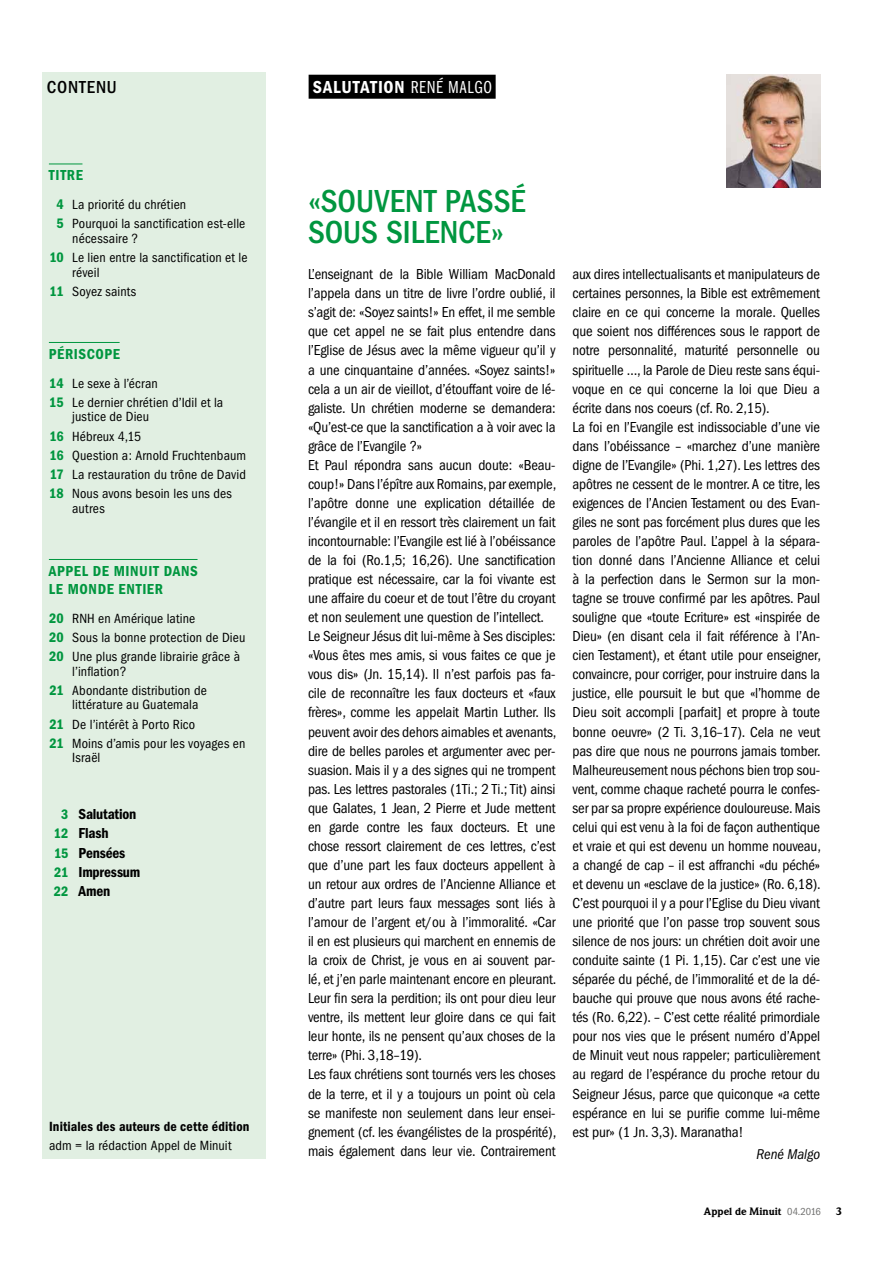
<style>
.page{position:relative;width:893px;height:1263px;background:#fff}
.page>*{position:absolute;margin:0;border:0;box-sizing:border-box;transform-origin:0 0}
.t1{font:500 condensed 33px/31.3px "Franklin Gothic";color:#00963f}
.t2{font:600 condensed 18px "Franklin Gothic";letter-spacing:.04em;color:#fff}
.t3{font:500 condensed 18px "Franklin Gothic";letter-spacing:.045em;color:#000}
.t4{font:condensed 15px/19px "Franklin Gothic";letter-spacing:-.01em;color:#000}
.t5{font:600 condensed 15px/18px "Franklin Gothic";letter-spacing:.04em;color:#00963f}
.t6{font:600 condensed 15px/19.2px "Franklin Gothic";letter-spacing:-.015em;color:#000}
.t7{font:italic condensed 14.7px "Franklin Gothic";color:#000}
.t8{font:condensed 13.8px/19.2px "Franklin Gothic";letter-spacing:.01em;color:#000}
.t9{font:600 condensed 13.8px "Franklin Gothic";letter-spacing:.01em;color:#000}
.t10{font:900 10.5px "Weidemann";letter-spacing:-.005em;color:#000}
.s1{font-family:"Franklin Gothic Book Cmpr";font-weight:400;font-stretch:normal}
.s2{font-weight:600;font-size:14.25px;color:#00963f}
.s3{font-size:14.25px;color:#00963f}
.s4{font-family:"Franklin Gothic";font-weight:400;font-stretch:condensed;color:#6f6f6e}
</style>
<div class="page">
<img style="left:727px;top:75px;width:94px;height:112px">
<div style="left:43px;top:73px;width:223px;height:1086px;background:#e1efe2"></div>
<div style="left:309px;top:75px;width:187px;height:24px;background:#000"></div>
<hr style="left:49px;top:164px;width:33px;height:1px;background:#00963f">
<hr style="left:49px;top:342px;width:71px;height:1px;background:#00963f">
<hr style="left:49px;top:559px;width:149px;height:1px;background:#00963f">
<p class="t3" style="left:47px;top:77px;width:71px">CONTENU</p>
<p class="t2" style="left:313px;top:77px;width:181px">SALUTATION <span class="s1">RENÉ MALGO</span></p>
<p class="t5" style="left:49px;top:166px;width:36px">TITRE</p>
<p class="t8" style="left:56px;top:195px;width:190px"><span class="s2">4</span> La priorité du chrétien<br><span class="s2">5</span> Pourquoi la sanctification est-elle</p>
<p class="t8" style="left:49px;top:229px;width:200px;text-indent:23px">nécessaire ?<br><span class="s2">10</span> Le lien entre la sanctification et le</p>
<p class="t8" style="left:50px;top:263px;width:88px;text-indent:23px">réveil<br><span class="s2">11</span> Soyez saints</p>
<p class="t5" style="left:49px;top:345px;width:73px">PÉRISCOPE</p>
<p class="t8" style="left:49px;top:374px;width:176px"><span class="s2">14</span> Le sexe à l’écran<br><span class="s2">15</span> Le dernier chrétien d’Idil et la</p>
<p class="t8" style="left:49px;top:407px;width:198px;text-indent:23px">justice de Dieu<br><span class="s2">16</span> Hébreux 4,15<br><span class="s2">16</span> Question a: Arnold Fruchtenbaum<br><span class="s2">17</span> La restauration du trône de David<br><span class="s2">18</span> Nous avons besoin les uns des</p>
<p class="t8" style="left:72px;top:499px;width:34px">autres</p>
<p class="t5" style="left:49px;top:562px;width:151px">APPEL DE MINUIT DANS<br>LE MONDE ENTIER</p>
<p class="t8" style="left:49px;top:609px;width:198px"><span class="s2">20</span> RNH en Amérique latine<br><span class="s2">20</span> Sous la bonne protection de Dieu<br><span class="s2">20</span> Une plus grande librairie grâce à</p>
<p class="t8" style="left:49px;top:662px;width:159px;text-indent:23px">l’inflation?<br><span class="s2">21</span> Abondante distribution de</p>
<p class="t8" style="left:49px;top:695px;width:197px;text-indent:23px">littérature au Guatemala<br><span class="s2">21</span> De l’intérêt à Porto Rico<br><span class="s2">21</span> Moins d’amis pour les voyages en</p>
<p class="t8" style="left:72px;top:748px;width:30px">Israël</p>
<p class="t6" style="left:54px;top:805px;width:88px;text-indent:7px"><span class="s3">3</span> Salutation<br><span class="s3">12</span> Flash<br><span class="s3">15</span> Pensées<br><span class="s3">21</span> Impressum<br><span class="s3">22</span> Amen</p>
<p class="t9" style="left:49px;top:1118px;width:202px">Initiales des auteurs de cette édition</p>
<p class="t8" style="left:49px;top:1136px;width:184px">adm = la rédaction Appel de Minuit</p>
<h1 class="t1" style="left:308px;top:185px;width:219px">«SOUVENT PASSÉ<br>SOUS SILENCE»</h1>
<p class="t4" style="left:308px;top:265px;width:250px">L’enseignant de la Bible William MacDonald l’appela dans un titre de livre l’ordre oublié, il s’agit de: «Soyez saints!» En effet, il me semble que cet appel ne se fait plus entendre dans l’Eglise de Jésus avec la même vigueur qu’il y a une cinquantaine d’années. «Soyez saints!» cela a un air de vieillot, d’étouffant voire de lé&shy;galiste. Un chrétien moderne se demandera: «Qu’est-ce que la sanctification a à voir avec la grâce de l’Evangile ?»<br>Et Paul répondra sans aucun doute: «Beau&shy;coup!» Dans l’épître aux Romains, par exemple, l’apôtre donne une explication détaillée de l’évangile et il en ressort très clairement un fait incontournable: l’Evangile est lié à l’obéissance de la foi (Ro.1,5; 16,26). Une sanctification pratique est nécessaire, car la foi vivante est une affaire du coeur et de tout l’être du croyant et non seulement une question de l’intellect.<br>Le Seigneur Jésus dit lui-même à Ses disciples: «Vous êtes mes amis, si vous faites ce que je vous dis» (Jn. 15,14). Il n’est parfois pas fa&shy;cile de reconnaître les faux docteurs et «faux frères», comme les appelait Martin Luther. Ils peuvent avoir des dehors aimables et avenants, dire de belles paroles et argumenter avec per&shy;suasion. Mais il y a des signes qui ne trompent pas. Les lettres pastorales (1Ti.; 2 Ti.; Tit) ainsi que Galates, 1 Jean, 2 Pierre et Jude mettent en garde contre les faux docteurs. Et une chose ressort clairement de ces lettres, c’est que d’une part les faux docteurs appellent à un retour aux ordres de l’Ancienne Alliance et d’autre part leurs faux messages sont liés à l’amour de l’argent et/ou à l’immoralité. «Car il en est plusieurs qui marchent en ennemis de la croix de Christ, je vous en ai souvent par&shy;lé, et j’en parle maintenant encore en pleurant.<br>Leur fin sera la perdition; ils ont pour dieu leur ventre, ils mettent leur gloire dans ce qui fait leur honte, ils ne pensent qu’aux choses de la terre» (Phi. 3,18–19).<br>Les faux chrétiens sont tournés vers les choses de la terre, et il y a toujours un point où cela se manifeste non seulement dans leur ensei&shy;gnement (cf. les évangélistes de la prospérité), mais également dans leur vie. Contrairement</p>
<p class="t4" style="left:573px;top:265px;width:250px">aux dires intellectualisants et manipulateurs de certaines personnes, la Bible est extrêmement claire en ce qui concerne la morale. Quelles que soient nos différences sous le rapport de notre personnalité, maturité personnelle ou spirituelle …, la Parole de Dieu reste sans équi&shy;voque en ce qui concerne la loi que Dieu a écrite dans nos coeurs (cf. Ro. 2,15).<br>La foi en l’Evangile est indissociable d’une vie dans l’obéissance – «marchez d’une manière digne de l’Evangile» (Phi. 1,27). Les lettres des apôtres ne cessent de le montrer. A ce titre, les exigences de l’Ancien Testament ou des Evan&shy;giles ne sont pas forcément plus dures que les paroles de l’apôtre Paul. L’appel à la sépara&shy;tion donné dans l’Ancienne Alliance et celui à la perfection dans le Sermon sur la mon&shy;tagne se trouve confirmé par les apôtres. Paul souligne que «toute Ecriture» est «inspirée de Dieu» (en disant cela il fait référence à l’An&shy;cien Testament), et étant utile pour enseigner, convaincre, pour corriger, pour instruire dans la justice, elle poursuit le but que «l’homme de Dieu soit accompli [parfait] et propre à toute bonne oeuvre» (2 Ti. 3,16–17). Cela ne veut pas dire que nous ne pourrons jamais tomber.<br>Malheureusement nous péchons bien trop sou&shy;vent, comme chaque racheté pourra le confes&shy;ser par sa propre expérience douloureuse. Mais celui qui est venu à la foi de façon authentique et vraie et qui est devenu un homme nouveau, a changé de cap – il est affranchi «du péché» et devenu un «esclave de la justice» (Ro. 6,18).<br>C’est pourquoi il y a pour l’Eglise du Dieu vivant une priorité que l’on passe trop souvent sous silence de nos jours: un chrétien doit avoir une conduite sainte (1 Pi. 1,15). Car c’est une vie séparée du péché, de l’immoralité et de la dé&shy;bauche qui prouve que nous avons été rache&shy;tés (Ro. 6,22). – C’est cette réalité primordiale pour nos vies que le présent numéro d’Appel de Minuit veut nous rappeler; particulièrement au regard de l’espérance du proche retour du Seigneur Jésus, parce que quiconque «a cette espérance en lui se purifie comme lui-même est pur» (1 Jn. 3,3). Maranatha!</p>
<p class="t7" style="left:756px;top:1146px;width:65px">René Malgo</p>
<p class="t10" style="left:704px;top:1204px;width:118px">Appel de Minuit <span class="s4">04.2016</span></p>
<p class="t10" style="left:836px;top:1204px;width:8px">3</p>
</div>
